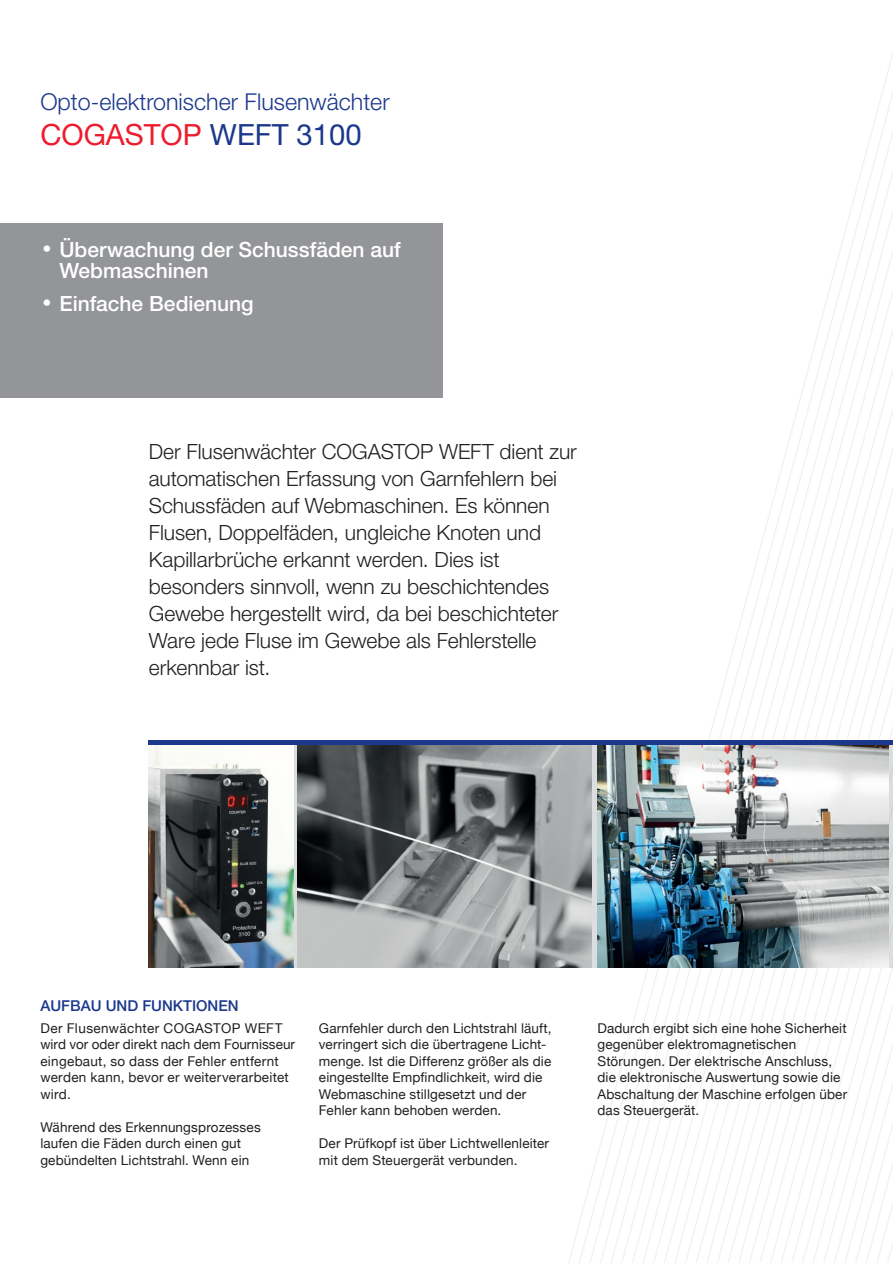
<style>
.page{position:relative;width:893px;height:1263px;background:#fff}
.page>*{position:absolute;margin:0;border:0;box-sizing:border-box;transform-origin:0 0}
.t1{font:29.25px "Helvetica Neue";color:#ee1b2d}
.t2{font:300 23.25px "Helvetica Neue";color:#1b388c}
.t3{font:300 21px/27px "Helvetica Neue";color:#231f20}
.t4{font:500 21px/21px "Helvetica Neue";color:#fff}
.t5{font:500 15px "Helvetica Neue";color:#1b388c}
.t6{font:13.5px/16.5px "Helvetica Neue";letter-spacing:.01em;color:#231f20}
.s1{color:#1b388c}
.s2{font-size:18px}
</style>
<div class="page">
<svg style="left:558px;top:53px;width:335px;height:1210px"></svg>
<img style="left:597px;top:744px;width:292px;height:223px">
<img style="left:149px;top:744px;width:144px;height:223px">
<img style="left:298px;top:744px;width:293px;height:223px">
<hr style="left:149px;top:740px;width:744px;height:4px;background:#1b388c">
<div style="left:0;top:223px;width:442px;height:175px;background:#939598"></div>
<h2 class="t2" style="left:40px;top:88px;width:351px">Opto-elektronischer Flusenwächter</h2>
<h1 class="t1" style="left:40px;top:118px;width:323px">COGASTOP <span class="s1">WEFT 3100</span></h1>
<h3 class="t4" style="left:60px;top:239px;width:343px;text-indent:-17px"><span class="s2">•</span> Überwachung der Schussfäden auf<br>Webmaschinen</h3>
<h3 class="t4" style="left:43px;top:293px;width:213px"><span class="s2">•</span> Einfache Bedienung</h3>
<p class="t3" style="left:149px;top:437px;width:430px">Der Flusenwächter COGASTOP WEFT dient zur automatischen Erfassung von Garnfehlern bei Schussfäden auf Webmaschinen. Es können Flusen, Doppelfäden, ungleiche Knoten und Kapillarbrüche erkannt werden. Dies ist besonders sinnvoll, wenn zu beschichtendes Gewebe hergestellt wird, da bei beschichteter Ware jede Fluse im Gewebe als Fehlerstelle erkennbar ist.</p>
<p class="t5" style="left:40px;top:997px;width:200px">AUFBAU UND FUNKTIONEN</p>
<p class="t6" style="left:40px;top:1019px;width:256px">Der Flusenwächter COGASTOP WEFT wird vor oder direkt nach dem Fournisseur eingebaut, so dass der Fehler entfernt werden kann, bevor er weiterverarbeitet wird.</p>
<p class="t6" style="left:40px;top:1118px;width:222px">Während des Erkennungsprozesses laufen die Fäden durch einen gut gebündelten Lichtstrahl. Wenn ein</p>
<p class="t6" style="left:319px;top:1019px;width:234px">Garnfehler durch den Lichtstrahl läuft, verringert sich die übertragene Licht&shy;menge. Ist die Differenz größer als die eingestellte Empfindlichkeit, wird die Webmaschine stillgesetzt und der Fehler kann behoben werden.</p>
<p class="t6" style="left:319px;top:1135px;width:232px">Der Prüfkopf ist über Lichtwellenleiter mit dem Steuergerät verbunden.</p>
<p class="t6" style="left:597px;top:1019px;width:251px">Dadurch ergibt sich eine hohe Sicherheit gegenüber elektromagnetischen Störungen. Der elektrische Anschluss, die elektronische Auswertung sowie die Abschaltung der Maschine erfolgen über das Steuergerät.</p>
</div>
